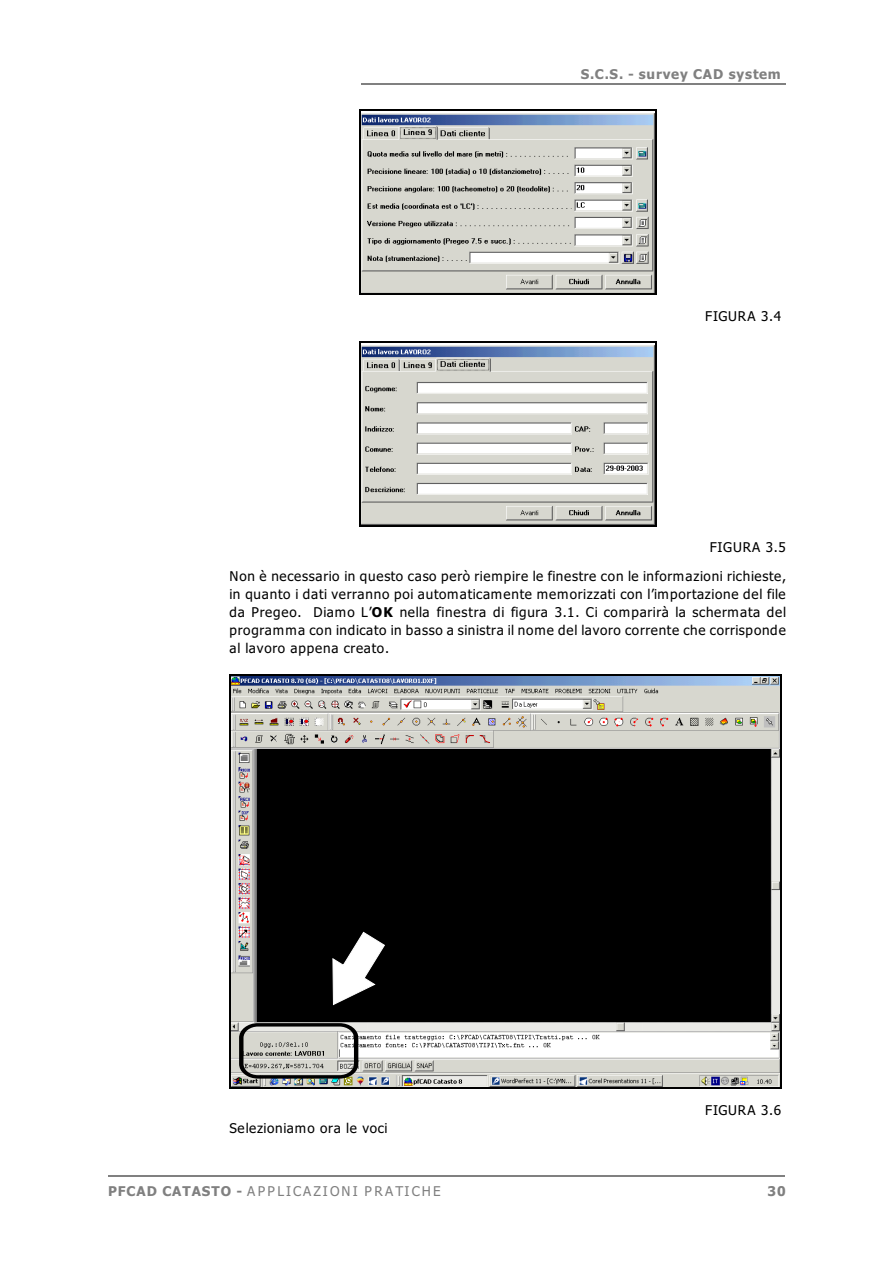
<style>
.page{position:relative;width:894px;height:1263px;background:#fff}
.page>*{position:absolute;margin:0;border:0;box-sizing:border-box;transform-origin:0 0}
.t1{font:13.5px/18px "Tahoma";letter-spacing:.045em;color:#000;text-align:right}
.t2{font:italic 13.5px "Tahoma";letter-spacing:.165em;color:#808080}
.t3{font:700 13.5px "Tahoma";letter-spacing:.06em;color:#808080}
.s1{font-style:italic}
.s2{font-weight:700}
.s3{font-weight:700;font-style:normal}
</style>
<div class="page">
<hr style="left:361px;top:83px;width:425px;height:1px;background:#808080">
<hr style="left:108px;top:1175px;width:676px;height:1px;background:#808080">
<img style="left:361px;top:113px;width:294px;height:180px">
<hr style="left:359px;top:110px;width:2px;height:184px;background:#000">
<hr style="left:655px;top:110px;width:2px;height:184px;background:#000">
<hr style="left:359px;top:110px;width:297px;height:1px;background:#000">
<hr style="left:359px;top:293px;width:297px;height:2px;background:#000">
<img style="left:361px;top:345px;width:294px;height:180px">
<hr style="left:359px;top:341px;width:2px;height:185px;background:#000">
<hr style="left:655px;top:341px;width:2px;height:185px;background:#000">
<hr style="left:359px;top:341px;width:297px;height:2px;background:#000">
<hr style="left:359px;top:525px;width:297px;height:1px;background:#000">
<img style="left:231px;top:677px;width:549px;height:411px">
<svg style="left:237px;top:925px;width:159px;height:155px;background:#676765"></svg>
<hr style="left:230px;top:674px;width:1px;height:415px;background:#000">
<hr style="left:781px;top:674px;width:1px;height:415px;background:#000">
<hr style="left:230px;top:674px;width:552px;height:1px;background:#000">
<hr style="left:230px;top:1088px;width:552px;height:1px;background:#000">
<p class="t3" style="left:581px;top:69px;width:201px">S.C.S. - survey CAD system</p>
<p class="t1" style="left:705px;top:308px;width:77px">FIGURA 3.4</p>
<p class="t1" style="left:230px;top:534px;width:558px;line-height:28.8px">FIGURA 3.5<br>Non è necessario in questo caso però riempire le finestre con le informazioni richieste,</p>
<p class="t1" style="left:230px;top:586px;width:558px;text-align:justify">in quanto i dati verranno poi automaticamente memorizzati con l’importazione del file da <span class="s1">Pregeo</span>. Diamo L’<span class="s2">OK</span> nella finestra di figura 3.1. Ci comparirà la schermata del programma con indicato in basso a sinistra il nome del lavoro corrente che corrisponde al lavoro appena creato.</p>
<p class="t1" style="left:230px;top:1120px;width:160px">Selezioniamo ora le voci</p>
<p class="t1" style="left:705px;top:1102px;width:77px">FIGURA 3.6</p>
<p class="t2" style="left:108px;top:1186px;width:334px"><span class="s3">PFCAD CATASTO -</span> APPLICAZIONI PRATICHE</p>
<p class="t3" style="left:767px;top:1186px;width:20px">30</p>
</div>
